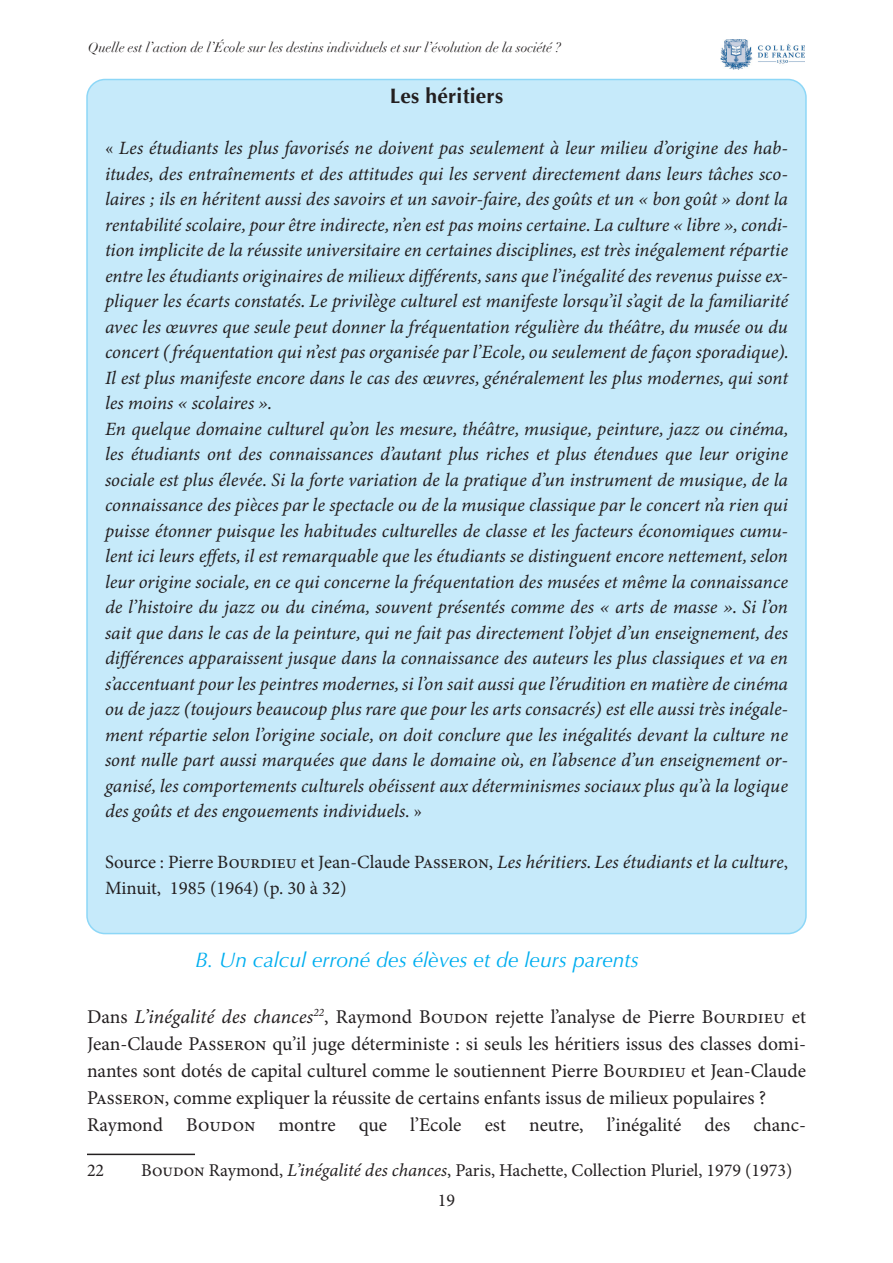
<style>
.page{position:relative;width:893px;height:1263px;background:#fff}
.page>*{position:absolute;margin:0;border:0;box-sizing:border-box;transform-origin:0 0}
.Sous_partie{font:italic 21px "Optima";color:#00aeef}
.Encadré_titre{font:700 21px "Optima";letter-spacing:.01em;color:#231f20}
.Texte{font:19.5px/27px "Minion Pro";color:#231f20}
.Encadré{font:italic 18.75px/25.5px "Minion Variable Concept";color:#231f20;text-align:justify}
.Encadré-2{font:18.75px/25.5px "Minion Pro";color:#231f20}
.t1{font:18px "Minion Pro";color:#231f20}
.t2{font:italic 13.5px "Didot";color:#231f20}
.s1{font-family:"Minion Pro";font-style:normal}
.s2{font-family:"Minion Variable Concept";font-style:italic}
</style>
<div class="page">
<img style="left:721px;top:39px;width:84px;height:30px">
<div style="left:87px;top:80px;width:719px;height:853px;background:#c6eafa;border-radius:18px"></div>
<hr style="left:87px;top:1153px;width:108px;height:2px;background:#231f20">
<p class="t2" style="left:88px;top:39px;width:474px">Quelle est l’action de l’École sur les destins individuels et sur l’évolution de la société ?</p>
<p class="Encadré_titre" style="left:390px;top:84px;width:115px">Les héritiers</p>
<p class="Encadré" style="left:105px;top:135px;width:684px"><span class="s1">«</span> Les étudiants les plus favorisés ne doivent pas seulement à leur milieu d’origine des hab&shy;itudes, des entraînements et des attitudes qui les servent directement dans leurs tâches sco&shy;laires ; ils en héritent aussi des savoirs et un savoir-faire, des goûts et un « bon goût » dont la rentabilité scolaire, pour être indirecte, n’en est pas moins certaine. La culture « libre », condi&shy;tion implicite de la réussite universitaire en certaines disciplines, est très inégalement répartie entre les étudiants originaires de milieux différents, sans que l’inégalité des revenus puisse ex&shy;pliquer les écarts constatés. Le privilège culturel est manifeste lorsqu’il s’agit de la familiarité avec les œuvres que seule peut donner la fréquentation régulière du théâtre, du musée ou du concert ( fréquentation qui n’est pas organisée par l’Ecole, ou seulement de façon sporadique).<br>Il est plus manifeste encore dans le cas des œuvres, généralement les plus modernes, qui sont les moins « scolaires ».</p>
<p class="Encadré" style="left:105px;top:416px;width:684px">En quelque domaine culturel qu’on les mesure, théâtre, musique, peinture, jazz ou cinéma, les étudiants ont des connaissances d’autant plus riches et plus étendues que leur origine sociale est plus élevée. Si la forte variation de la pratique d’un instrument de musique, de la connaissance des pièces par le spectacle ou de la musique classique par le concert n’a rien qui puisse étonner puisque les habitudes culturelles de classe et les facteurs économiques cumu&shy;lent ici leurs effets, il est remarquable que les étudiants se distinguent encore nettement, selon leur origine sociale, en ce qui concerne la fréquentation des musées et même la connaissance de l’histoire du jazz ou du cinéma, souvent présentés comme des « arts de masse ». Si l’on sait que dans le cas de la peinture, qui ne fait pas directement l’objet d’un enseignement, des différences apparaissent jusque dans la connaissance des auteurs les plus classiques et va en s’accentuant pour les peintres modernes, si l’on sait aussi que l’érudition en matière de cinéma ou de jazz (toujours beaucoup plus rare que pour les arts consacrés) est elle aussi très inégale&shy;ment répartie selon l’origine sociale, on doit conclure que les inégalités devant la culture ne sont nulle part aussi marquées que dans le domaine où, en l’absence d’un enseignement or&shy;ganisé, les comportements culturels obéissent aux déterminismes sociaux plus qu’à la logique des goûts et des engouements individuels<span class="s1">. »</span></p>
<p class="Encadré-2" style="left:105px;top:850px;width:684px">Source : Pierre Bourdieu et Jean-Claude Passeron, <span class="s2">Les héritiers. Les étudiants et la culture</span>,<br>Minuit, 1985 (1964) (p. 30 à 32)</p>
<p class="Sous_partie" style="left:195px;top:948px;width:445px">B. Un calcul erroné des élèves et de leurs parents</p>
<p class="Texte" style="left:87px;top:1003px;width:720px">Dans <span class="s2">L’inégalité des chances</span><sup>22</sup>, Raymond Boudon rejette l’analyse de Pierre Bourdieu et Jean-Claude Passeron qu’il juge déterministe : si seuls les héritiers issus des classes domi&shy;nantes sont dotés de capital culturel comme le soutiennent Pierre Bourdieu et Jean-Claude Passeron, comme expliquer la réussite de certains enfants issus de milieux populaires ?<br>Raymond Boudon montre que l’Ecole est neutre, l’inégalité des chanc-</p>
<p class="t1" style="left:87px;top:1158px;width:19px">22</p>
<p class="t1" style="left:141px;top:1158px;width:653px">Boudon Raymond, <span class="s2">L’inégalité des chances</span>, Paris, Hachette, Collection Pluriel, 1979 (1973)</p>
<p class="t1" style="left:438px;top:1188px;width:19px">19</p>
</div>
